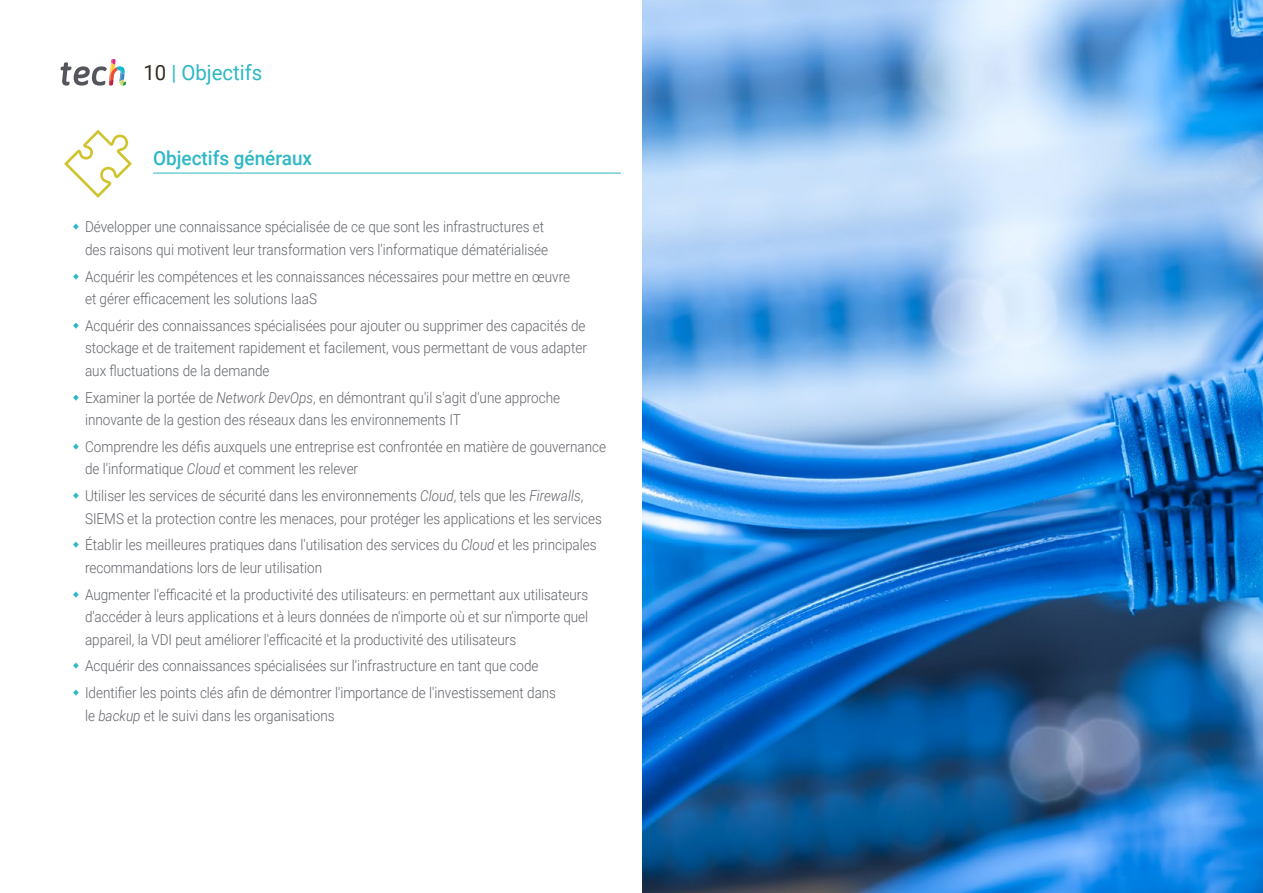
<style>
.page{position:relative;width:1263px;height:893px;background:#fff}
.page>*{position:absolute;margin:0;border:0;box-sizing:border-box;transform-origin:0 0}
.t1{font:21px "Roboto";color:#2db8c5}
.t2{font:500 19.5px "Roboto";color:#2db8c5}
.t3{font:300 15px/22.5px "Roboto";color:#61646a;scale:.9 1}
.s1{color:#312e20}
.s2{font-style:italic}
</style>
<div class="page">
<svg style="left:61px;top:59px;width:65px;height:27px"></svg>
<img style="left:642px;top:0;width:621px;height:893px">
<hr style="left:153px;top:173px;width:468px;height:1px;background:#2db8c5">
<svg style="left:64px;top:130px;width:68px;height:68px"></svg>
<h1 class="t1" style="left:144px;top:57px;width:120px"><span class="s1">10</span> | Objectifs</h1>
<h2 class="t2" style="left:153px;top:144px;width:160px">Objectifs généraux</h2>
<p class="t3" style="left:85px;top:215px;width:516px">Développer une connaissance spécialisée de ce que sont les infrastructures et des raisons qui motivent leur transformation vers l'informatique dématérialisée</p>
<p class="t3" style="left:85px;top:264px;width:540px">Acquérir les compétences et les connaissances nécessaires pour mettre en œuvre et gérer efficacement les solutions IaaS</p>
<p class="t3" style="left:85px;top:314px;width:559px;text-align:justify">Acquérir des connaissances spécialisées pour ajouter ou supprimer des capacités de stockage et de traitement rapidement et facilement, vous permettant de vous adapter aux fluctuations de la demande</p>
<p class="t3" style="left:85px;top:385px;width:529px">Examiner la portée de <span class="s2">Network DevOps</span>, en démontrant qu'il s'agit d'une approche innovante de la gestion des réseaux dans les environnements IT</p>
<p class="t3" style="left:85px;top:435px;width:580px">Comprendre les défis auxquels une entreprise est confrontée en matière de gouvernance de l'informatique <span class="s2">Cloud</span> et comment les relever</p>
<p class="t3" style="left:85px;top:484px;width:576px">Utiliser les services de sécurité dans les environnements <span class="s2">Cloud</span>, tels que les <span class="s2">Firewalls</span>,<br>SIEMS et la protection contre les menaces, pour protéger les applications et les services</p>
<p class="t3" style="left:85px;top:533px;width:570px">Établir les meilleures pratiques dans l'utilisation des services du <span class="s2">Cloud</span> et les principales recommandations lors de leur utilisation</p>
<p class="t3" style="left:85px;top:582px;width:561px;text-align:justify">Augmenter l'efficacité et la productivité des utilisateurs: en permettant aux utilisateurs d'accéder à leurs applications et à leurs données de n'importe où et sur n'importe quel appareil, la VDI peut améliorer l'efficacité et la productivité des utilisateurs</p>
<p class="t3" style="left:85px;top:652px;width:525px;line-height:26.7px">Acquérir des connaissances spécialisées sur l'infrastructure en tant que code<br>Identifier les points clés afin de démontrer l'importance de l'investissement dans</p>
<p class="t3" style="left:85px;top:703px;width:279px">le <span class="s2">backup</span> et le suivi dans les organisations</p>
</div>
